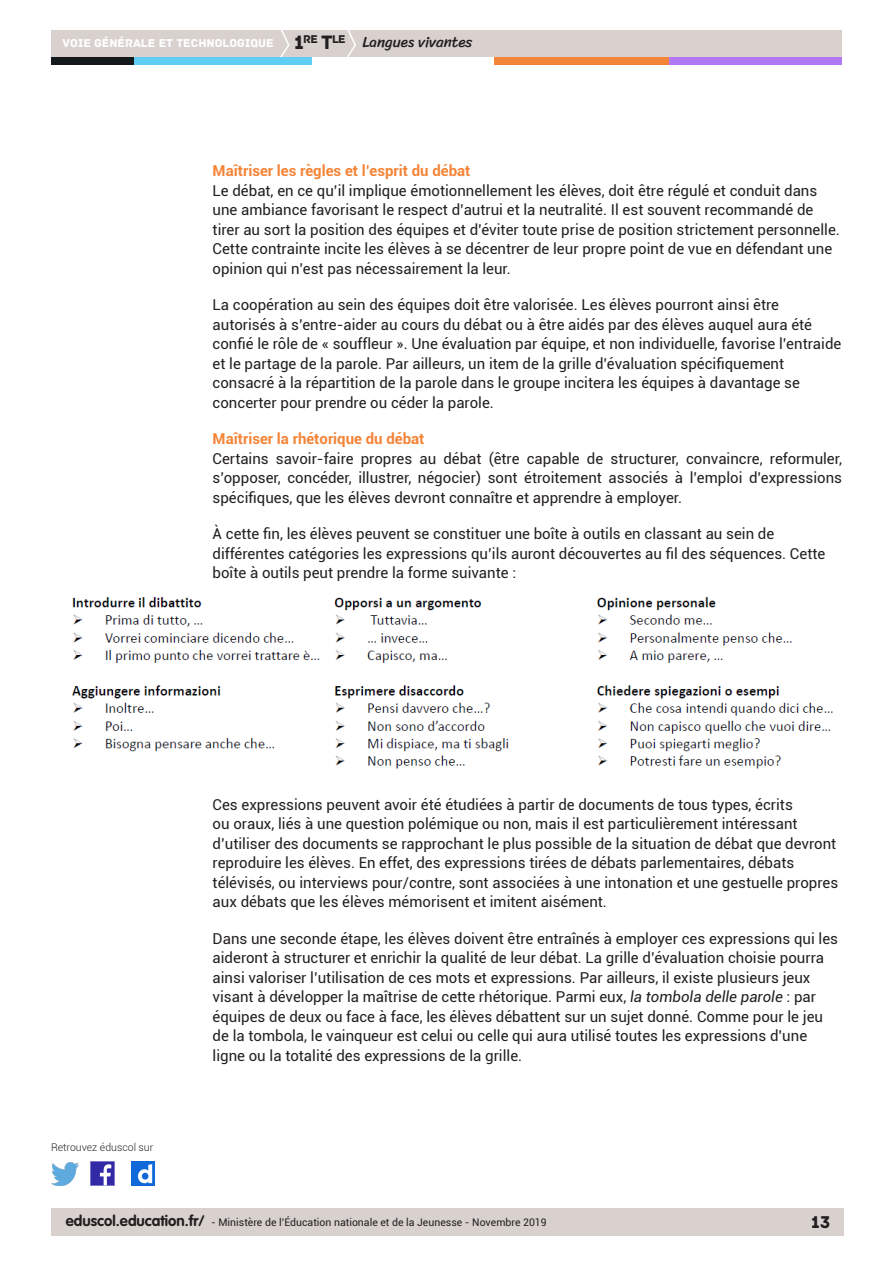
<style>
.page{position:relative;width:893px;height:1263px;background:#fff}
.page>*{position:absolute;margin:0;border:0;box-sizing:border-box;transform-origin:0 0}
.t1{font:18px "Archive";color:#231f20}
.Texte_courant{font:15px/19.5px "Roboto";color:#231f20}
._04_titre_3{font:700 15px "Roboto";color:#f48437}
.t2{font:15px "Sriracha";color:#231f20}
.t3{font:12px "Archive";color:#fff}
.t4{font:11.85px "Archive";color:#231f20}
.t5{font:10.5px "Roboto";color:#231f20}
.t6{font:300 10.5px "Roboto";color:#231f20}
.s1{font-size:20.4px}
.s2{font-size:20.4px;color:#231f20}
.s3{font-style:italic}
.s4{font-family:"VAG Rounded Std";font-weight:700;font-size:15px}
</style>
<div class="page">
<div style="left:51px;top:1209px;width:792px;height:27px;background:#d8d1ce"></div>
<div style="left:51px;top:30px;width:791px;height:27px;background:#d8d1ce"></div>
<svg style="left:280px;top:30px;width:10px;height:27px"></svg>
<svg style="left:347px;top:30px;width:9px;height:27px"></svg>
<div style="left:133px;top:57px;width:179px;height:8px;background:#5fcdf5"></div>
<div style="left:51px;top:57px;width:82px;height:8px;background:#141a1c"></div>
<div style="left:667px;top:57px;width:175px;height:8px;background:#b078f2"></div>
<div style="left:494px;top:57px;width:175px;height:8px;background:#f48437"></div>
<img style="left:91px;top:1162px;width:23px;height:23px">
<img style="left:51px;top:1163px;width:28px;height:22px">
<img style="left:132px;top:1162px;width:22px;height:23px">
<img style="left:72px;top:597px;width:761px;height:172px">
<p class="t4" style="left:303px;top:32px;width:44px">RE <span class="s1">T</span>LE</p>
<p class="t3" style="left:63px;top:36px;width:243px">VOIE GÉNÉRALE ET TECHNOLOGIQUE <span class="s2">1</span></p>
<p class="t2" style="left:363px;top:33px;width:111px">Langues vivantes</p>
<p class="_04_titre_3" style="left:213px;top:160px;width:259px">Maîtriser les règles et l’esprit du débat</p>
<p class="Texte_courant" style="left:213px;top:180px;width:629px">Le débat, en ce qu’il implique émotionnellement les élèves, doit être régulé et conduit dans une ambiance favorisant le respect d’autrui et la neutralité. Il est souvent recommandé de tirer au sort la position des équipes et d’éviter toute prise de position strictement personnelle.<br>Cette contrainte incite les élèves à se décentrer de leur propre point de vue en défendant une opinion qui n’est pas nécessairement la leur.</p>
<p class="Texte_courant" style="left:213px;top:294px;width:630px">La coopération au sein des équipes doit être valorisée. Les élèves pourront ainsi être autorisés à s’entre-aider au cours du débat ou à être aidés par des élèves auquel aura été confié le rôle de « souffleur ». Une évaluation par équipe, et non individuelle, favorise l’entraide et le partage de la parole. Par ailleurs, un item de la grille d’évaluation spécifiquement consacré à la répartition de la parole dans le groupe incitera les équipes à davantage se concerter pour prendre ou céder la parole.</p>
<p class="_04_titre_3" style="left:213px;top:428px;width:213px">Maîtriser la rhétorique du débat</p>
<p class="Texte_courant" style="left:213px;top:448px;width:631px;text-align:justify">Certains savoir-faire propres au débat (être capable de structurer, convaincre, reformuler, s’opposer, concéder, illustrer, négocier) sont étroitement associés à l’emploi d’expressions spécifiques, que les élèves devront connaître et apprendre à employer.</p>
<p class="Texte_courant" style="left:213px;top:523px;width:614px">À cette fin, les élèves peuvent se constituer une boîte à outils en classant au sein de différentes catégories les expressions qu’ils auront découvertes au fil des séquences. Cette boîte à outils peut prendre la forme suivante :</p>
<p class="t6" style="left:51px;top:1140px;width:104px">Retrouvez éduscol sur</p>
<p class="Texte_courant" style="left:213px;top:794px;width:627px">Ces expressions peuvent avoir été étudiées à partir de documents de tous types, écrits<br>ou oraux, liés à une question polémique ou non, mais il est particulièrement intéressant d’utiliser des documents se rapprochant le plus possible de la situation de débat que devront reproduire les élèves. En effet, des expressions tirées de débats parlementaires, débats télévisés, ou interviews pour/contre, sont associées à une intonation et une gestuelle propres aux débats que les élèves mémorisent et imitent aisément.</p>
<p class="Texte_courant" style="left:213px;top:928px;width:627px">Dans une seconde étape, les élèves doivent être entraînés à employer ces expressions qui les aideront à structurer et enrichir la qualité de leur débat. La grille d’évaluation choisie pourra ainsi valoriser l’utilisation de ces mots et expressions. Par ailleurs, il existe plusieurs jeux visant à développer la maîtrise de cette rhétorique. Parmi eux, <span class="s3">la tombola delle parole</span> : par équipes de deux ou face à face, les élèves débattent sur un sujet donné. Comme pour le jeu de la tombola, le vainqueur est celui ou celle qui aura utilisé toutes les expressions d’une ligne ou la totalité des expressions de la grille.</p>
<p class="t5" style="left:66px;top:1215px;width:482px"><span class="s4">eduscol.education.fr/</span> - Ministère de l’Éducation nationale et de la Jeunesse - Novembre 2019</p>
<p class="t1" style="left:811px;top:1211px;width:20px">13</p>
</div>
